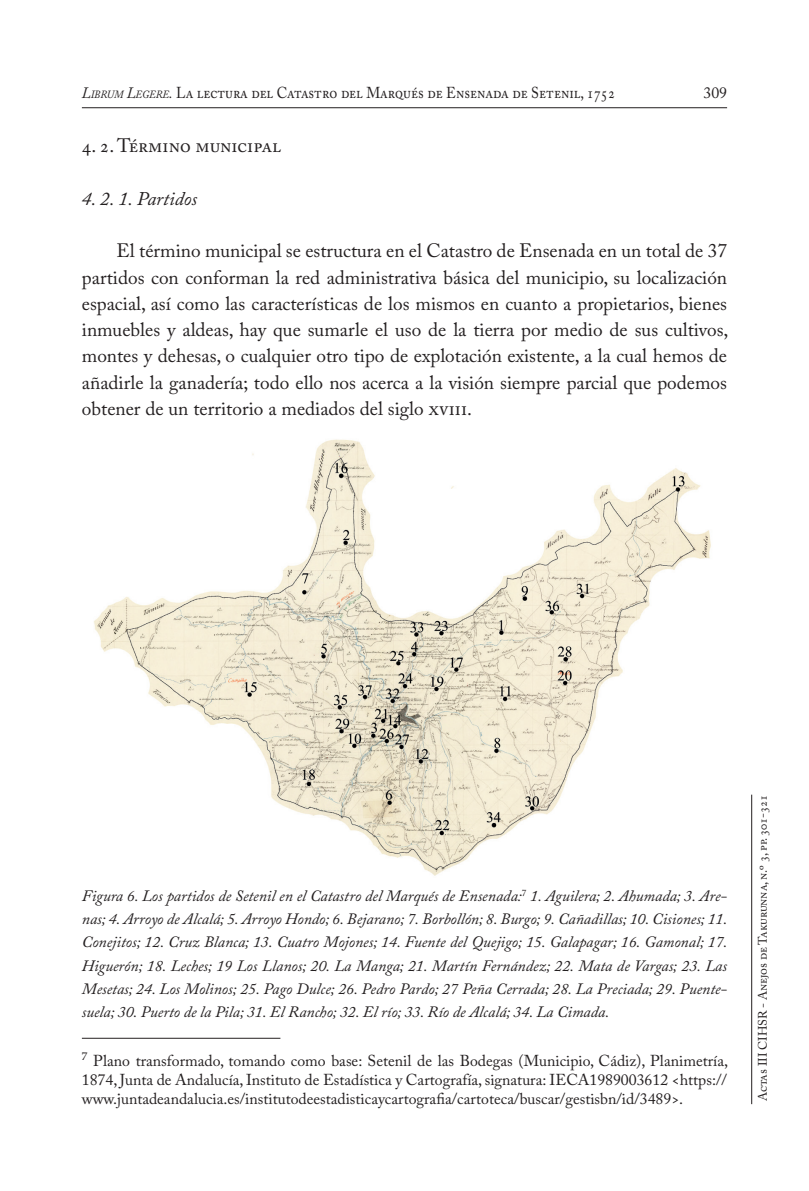
<style>
.page{position:relative;width:809px;height:1191px;background:#fff}
.page>*{position:absolute;margin:0;border:0;box-sizing:border-box;transform-origin:0 0}
.t1{font:19.25px/26.2px "Adobe Caslon Pro";color:#231f20;text-align:justify}
.t2{font:italic 19.25px "Adobe Caslon Pro";color:#231f20}
.t3{font:italic 15.75px/23.1px "Adobe Caslon Pro";color:#231f20;text-align:justify}
.t4{font:15.75px/18.9px "Adobe Caslon Pro";color:#231f20;text-align:justify}
.t5{font:15.75px "Adobe Caslon Pro";color:#231f20;scale:.9 1}
.t6{font:12.25px "Adobe Caslon Pro";letter-spacing:-.01em;color:#231f20}
.s1{font-style:italic}
.s2{font-style:italic;font-size:11.03px}
</style>
<div class="page">
<hr style="left:82px;top:107px;width:645px;height:1px;background:#231f20">
<hr style="left:751px;top:794px;width:1px;height:310px;background:#231f20">
<hr style="left:82px;top:1038px;width:198px;height:1px;background:#231f20">
<img style="left:94px;top:439px;width:617px;height:437px">
<p class="t5" style="left:82px;top:83px;width:594px"><span class="s1">L</span><span class="s2">IBRUM</span> <span class="s1">L</span><span class="s2">EGERE</span><span class="s1">.</span> La lectura del Catastro del Marqués de Ensenada de Setenil, 1752</p>
<p class="t4" style="left:703px;top:83px;width:25px">309</p>
<p class="t1" style="left:82px;top:132px;width:201px">4. 2. Término municipal</p>
<p class="t2" style="left:82px;top:187px;width:117px">4. 2. 1. Partidos</p>
<p class="t1" style="left:82px;top:237px;width:648px;text-indent:35px">El término municipal se estructura en el Catastro de Ensenada en un total de 37 partidos con conforman la red administrativa básica del municipio, su localización espacial, así como las características de los mismos en cuanto a propietarios, bienes inmuebles y aldeas, hay que sumarle el uso de la tierra por medio de sus cultivos, montes y dehesas, o cualquier otro tipo de explotación existente, a la cual hemos de añadirle la ganadería; todo ello nos acerca a la visión siempre parcial que podemos obtener de un territorio a mediados del siglo xviii.<sup>7</sup></p>
<p class="t3" style="left:82px;top:884px;width:647px">Figura 6. Los partidos de Setenil en el Catastro del Marqués de Ensenada:<sup>7</sup> 1. Aguilera; 2. Ahumada; 3. Are&shy;nas; 4. Arroyo de Alcalá; 5. Arroyo Hondo; 6. Bejarano; 7. Borbollón; 8. Burgo; 9. Cañadillas; 10. Cisiones; 11.<br>Conejitos; 12. Cruz Blanca; 13. Cuatro Mojones; 14. Fuente del Quejigo; 15. Galapagar; 16. Gamonal; 17.<br>Higuerón; 18. Leches; 19 Los Llanos; 20. La Manga; 21. Martín Fernández; 22. Mata de Vargas; 23. Las Mesetas; 24. Los Molinos; 25. Pago Dulce; 26. Pedro Pardo; 27 Peña Cerrada; 28. La Preciada; 29. Puente&shy;suela; 30. Puerto de la Pila; 31. El Rancho; 32. El río; 33. Río de Alcalá; 34. La Cimada.</p>
<p class="t4" style="left:82px;top:1051px;width:648px"><sup>7</sup> Plano transformado, tomando como base: Setenil de las Bodegas (Municipio, Cádiz), Planimetría, 1874, Junta de Andalucía, Instituto de Estadística y Cartografía, signatura: IECA1989003612 &lt;https:// www.juntadeandalucia.es/institutodeestadisticaycartografia/cartoteca/buscar/gestisbn/id/3489&gt;.</p>
<p class="t6" style="left:755px;top:1101px;width:308px;rotate:-90deg">Actas III CIHSR - Anejos de Takurunna, n.º 3, pp. 301-321</p>
</div>
